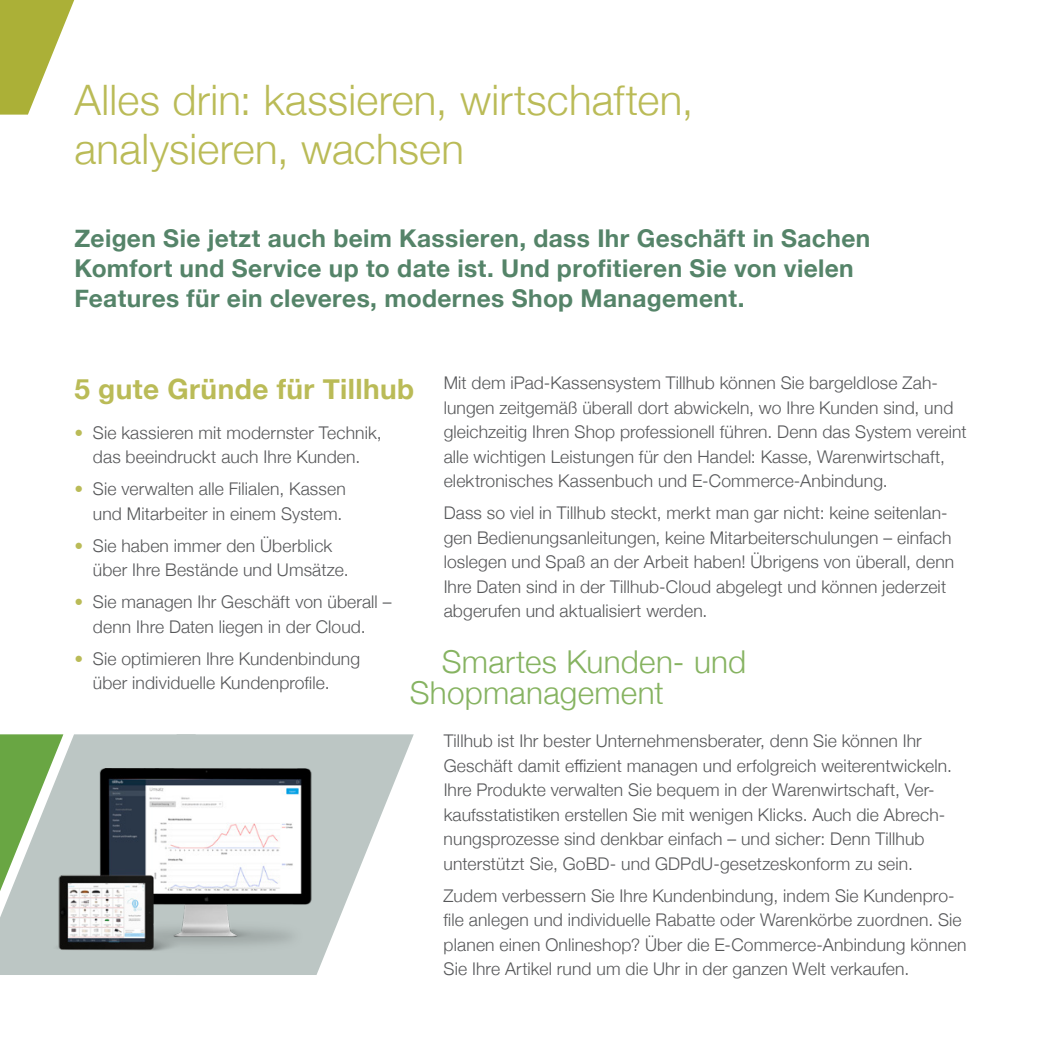
<style>
.page{position:relative;width:1042px;height:1042px;background:#fff}
.page>*{position:absolute;margin:0;border:0;box-sizing:border-box;transform-origin:0 0}
.t1{font:300 42px/49px "Helvetica Neue";letter-spacing:.005em;color:#babb57}
.t2{font:300 31.5px/31.5px "Helvetica Neue";letter-spacing:.01em;color:#86b361}
.t3{font:700 28px "Helvetica Neue";letter-spacing:.015em;color:#babb57}
.t4{font:700 24.5px/29.8px "Helvetica Neue";letter-spacing:.015em;color:#558469}
.t5{font:300 17.5px/24.5px "Helvetica Neue";letter-spacing:.01em;color:#57585a}
.s1{color:#babb57}
</style>
<div class="page">
<div style="left:0;top:734px;width:177px;height:241px;background:#bcc6c4"></div>
<svg style="left:177px;top:734px;width:237px;height:241px;fill:#bcc6c4"></svg>
<svg style="left:0;top:0;width:74px;height:115px"></svg>
<img style="left:53px;top:769px;width:263px;height:190px">
<svg style="left:0;top:734px;width:63px;height:157px;background:#9bbd8b"></svg>
<h1 class="t1" style="left:74px;top:73px;width:620px">Alles drin: kassieren, wirtschaften, analysieren, wachsen</h1>
<h3 class="t4" style="left:74px;top:224px;width:797px">Zeigen Sie jetzt auch beim Kassieren, dass Ihr Geschäft in Sachen<br>Komfort und Service up to date ist. Und profitieren Sie von vielen<br>Features für ein cleveres, modernes Shop Management.</h3>
<p class="t5" style="left:444px;top:369px;width:524px">Mit dem iPad-Kassensystem Tillhub können Sie bargeldlose Zah&shy;lungen zeitgemäß überall dort abwickeln, wo Ihre Kunden sind, und gleichzeitig Ihren Shop professionell führen. Denn das System vereint alle wichtigen Leistungen für den Handel: Kasse, Warenwirtschaft, elektronisches Kassenbuch und E-Commerce-Anbindung.</p>
<p class="t5" style="left:444px;top:499px;width:512px">Dass so viel in Tillhub steckt, merkt man gar nicht: keine seitenlan&shy;gen Bedienungsanleitungen, keine Mitarbeiterschulungen – einfach loslegen und Spaß an der Arbeit haben! Übrigens von überall, denn Ihre Daten sind in der Tillhub-Cloud abgelegt und können jederzeit abgerufen und aktualisiert werden.</p>
<h3 class="t3" style="left:74px;top:367px;width:341px">5 gute Gründe für Tillhub</h3>
<p class="t5" style="left:74px;top:419px;width:309px;text-align:center"><span class="s1">•</span> Sie kassieren mit modernster Technik, das beeindruckt auch Ihre Kunden.</p>
<p class="t5" style="left:74px;top:475px;width:273px;text-align:right"><span class="s1">•</span> Sie verwalten alle Filialen, Kassen und Mitarbeiter in einem System.</p>
<p class="t5" style="left:93px;top:532px;width:257px;text-indent:-18px"><span class="s1">•</span> Sie haben immer den Überblick über Ihre Bestände und Umsätze.</p>
<p class="t5" style="left:74px;top:588px;width:318px;text-align:center"><span class="s1">•</span> Sie managen Ihr Geschäft von überall – denn Ihre Daten liegen in der Cloud.</p>
<p class="t5" style="left:93px;top:645px;width:269px;text-indent:-18px"><span class="s1">•</span> Sie optimieren Ihre Kundenbindung über individuelle Kundenprofile.</p>
<h2 class="t2" style="left:410px;top:643px;width:338px;text-indent:32px">Smartes Kunden- und<br>Shopmanagement</h2>
<p class="t5" style="left:444px;top:727px;width:510px">Tillhub ist Ihr bester Unternehmensberater, denn Sie können Ihr Geschäft damit effizient managen und erfolgreich weiterentwickeln.<br>Ihre Produkte verwalten Sie bequem in der Warenwirtschaft, Ver&shy;kaufsstatistiken erstellen Sie mit wenigen Klicks. Auch die Abrech&shy;nungsprozesse sind denkbar einfach – und sicher: Denn Tillhub unterstützt Sie, GoBD- und GDPdU-gesetzeskonform zu sein.</p>
<p class="t5" style="left:444px;top:882px;width:524px">Zudem verbessern Sie Ihre Kundenbindung, indem Sie Kundenpro&shy;file anlegen und individuelle Rabatte oder Warenkörbe zuordnen. Sie planen einen Onlineshop? Über die E-Commerce-Anbindung können Sie Ihre Artikel rund um die Uhr in der ganzen Welt verkaufen.</p>
</div>
